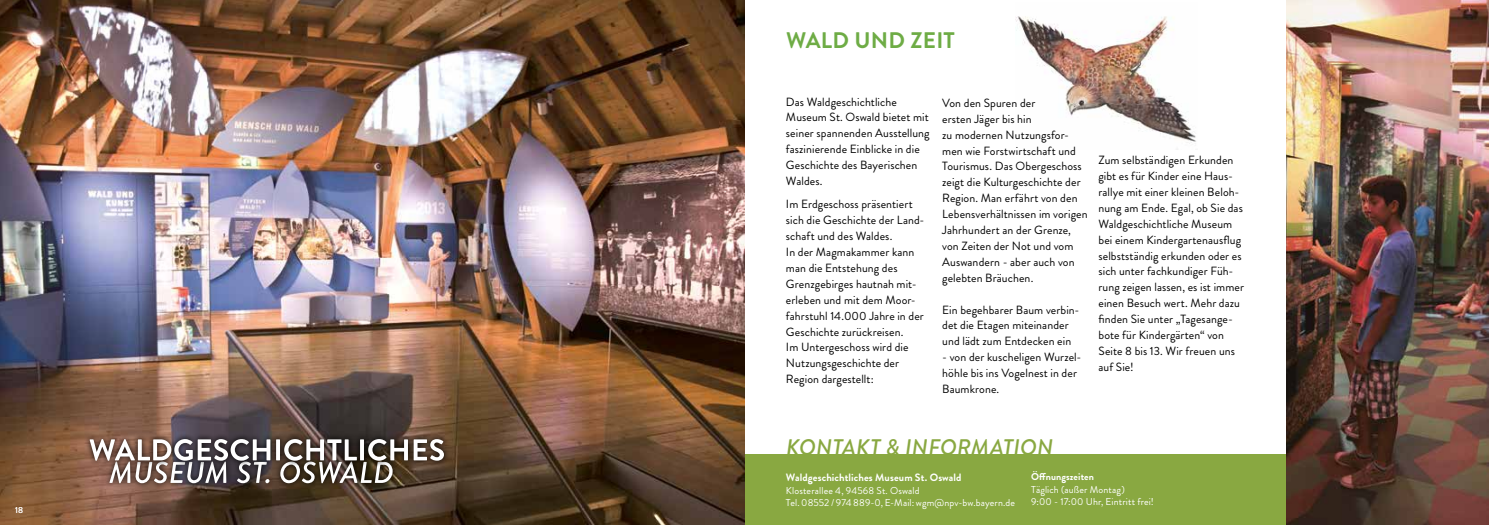
<style>
.page{position:relative;width:1489px;height:525px;background:#fff}
.page>*{position:absolute;margin:0;border:0;box-sizing:border-box;transform-origin:0 0}
.t1{font:italic 500 22.5px "Brandon Grotesque";letter-spacing:.01em;color:#89a841}
.h1_grün{font:700 22.5px "Brandon Grotesque";letter-spacing:.01em;color:#6eac45}
.P_schwarz{font:11.88px/15.9px "Brandon Grotesque";letter-spacing:.005em;color:#000}
.P_weiß{font:700 10.62px "Brandon Grotesque";letter-spacing:.01em;color:#fff}
.P_weiß_dünn{font:10px "Brandon Grotesque";letter-spacing:.01em;color:#fff}
.P_weiß-2{font:700 10px "Brandon Grotesque";letter-spacing:.01em;color:#fff}
.t2{font:8.75px "Brandon Grotesque";color:#fff}
</style>
<div class="page">
<img style="left:1015px;top:16px;width:181px;height:128px">
<div style="left:744px;top:454px;width:744px;height:70px;background:#89a841"></div>
<img style="left:0;top:0;width:744px;height:524px">
<svg style="left:104px;top:483px;width:294px;height:5px"></svg>
<svg style="left:84px;top:433px;width:365px;height:33px;background:#5d483f"></svg>
<svg style="left:90px;top:439px;width:354px;height:44px"></svg>
<img style="left:1286px;top:0;width:202px;height:524px">
<p class="t2" style="left:15px;top:503px;width:10px">18</p>
<h1 class="h1_grün" style="left:786px;top:24px;width:170px">WALD UND ZEIT</h1>
<p class="P_schwarz" style="left:786px;top:94px;width:145px">Das Waldgeschichtliche<br>Museum St. Oswald bietet mit seiner spannenden Ausstellung faszinierende Einblicke in die<br>Geschichte des Bayerischen<br>Waldes.</p>
<p class="P_schwarz" style="left:786px;top:196px;width:140px">Im Erdgeschoss präsentiert sich die Geschichte der Land&shy;schaft und des Waldes.</p>
<p class="P_schwarz" style="left:786px;top:244px;width:139px">In der Magmakammer kann man die Entstehung des<br>Grenzgebirges hautnah mit&shy;erleben und mit dem Moor&shy;fahrstuhl 14.000 Jahre in der<br>Geschichte zurückreisen.</p>
<p class="P_schwarz" style="left:786px;top:339px;width:124px">Im Untergeschoss wird die<br>Nutzungsgeschichte der</p>
<p class="P_schwarz" style="left:786px;top:371px;width:89px">Region dargestellt:</p>
<p class="P_schwarz" style="left:942px;top:95px;width:147px">Von den Spuren der<br>ersten Jäger bis hin<br>zu modernen Nutzungsfor&shy;men wie Forstwirtschaft und<br>Tourismus. Das Obergeschoss zeigt die Kulturgeschichte der<br>Region. Man erfährt von den<br>Lebensverhältnissen im vorigen<br>Jahrhundert an der Grenze, von Zeiten der Not und vom<br>Auswandern - aber auch von gelebten Bräuchen.</p>
<p class="P_schwarz" style="left:942px;top:301px;width:139px">Ein begehbarer Baum verbin&shy;det die Etagen miteinander und lädt zum Entdecken ein</p>
<p class="P_schwarz" style="left:942px;top:349px;width:141px">- von der kuscheligen Wurzel&shy;höhle bis ins Vogelnest in der<br>Baumkrone.</p>
<p class="P_schwarz" style="left:1098px;top:152px;width:147px">Zum selbständigen Erkunden gibt es für Kinder eine Haus&shy;rallye mit einer kleinen Beloh&shy;nung am Ende. Egal, ob Sie das<br>Waldgeschichtliche Museum bei einem Kindergartenausflug selbstständig erkunden oder es sich unter fachkundiger Füh&shy;rung zeigen lassen, es ist immer einen Besuch wert. Mehr dazu finden Sie unter „Tagesange&shy;bote für Kindergärten“ von<br>Seite 8 bis 13. Wir freuen uns auf Sie!</p>
<h1 class="t1" style="left:786px;top:431px;width:269px">KONTAKT &amp; INFORMATION</h1>
<p class="P_weiß" style="left:786px;top:470px;width:177px">Waldgeschichtliches Museum St. Oswald</p>
<p class="P_weiß_dünn" style="left:786px;top:483px;width:135px">Klosterallee 4, 94568 St. Oswald</p>
<p class="P_weiß_dünn" style="left:786px;top:495px;width:230px">Tel. 08552 / 974 889-0, E-Mail: wgm@npv-bw.bayern.de</p>
<p class="P_weiß-2" style="left:1030px;top:469px;width:64px">Öffnungszeiten</p>
<p class="P_weiß_dünn" style="left:1030px;top:482px;width:95px">Täglich (außer Montag)</p>
<p class="P_weiß_dünn" style="left:1030px;top:494px;width:124px">9:00 - 17:00 Uhr, Eintritt frei!</p>
</div>
